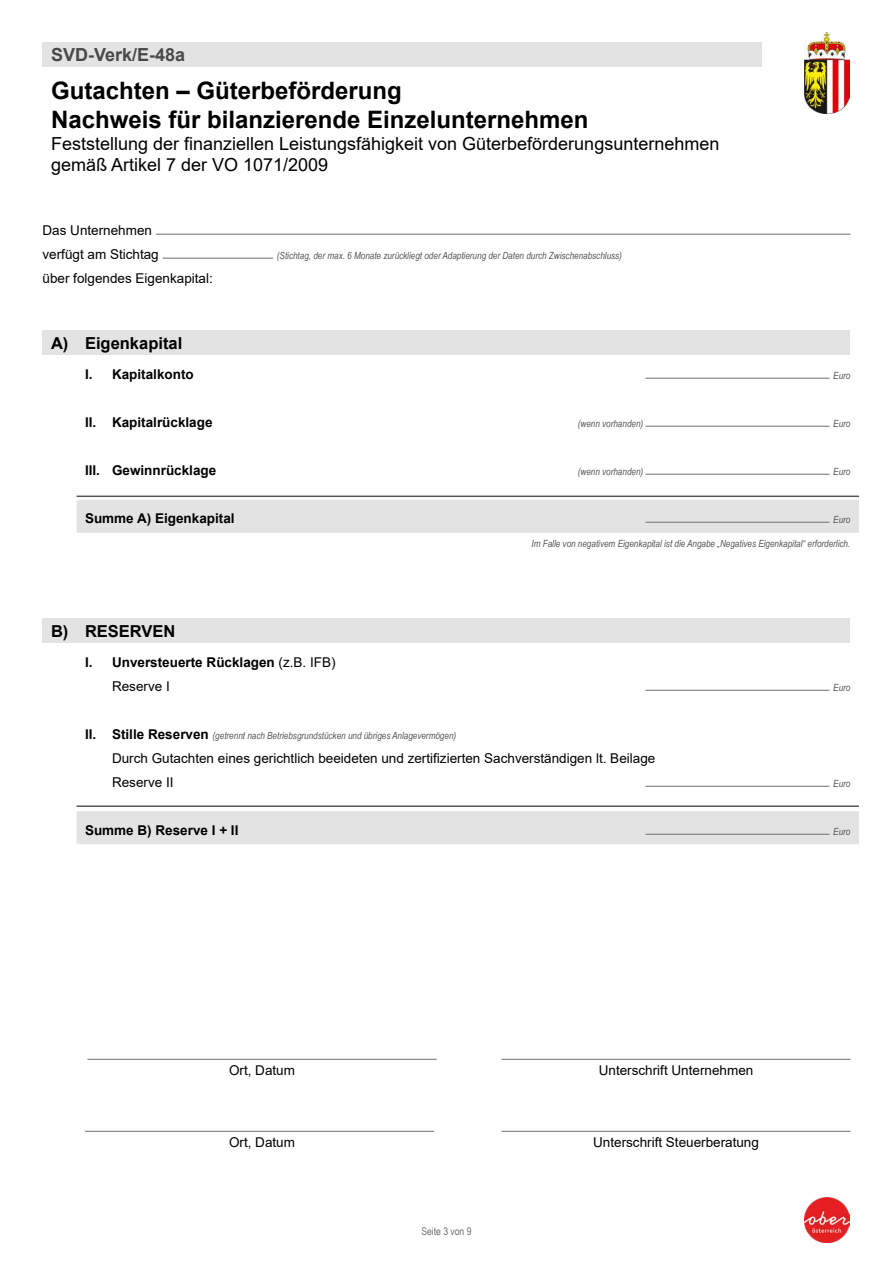
<style>
.page{position:relative;width:893px;height:1263px;background:#fff}
.page>*{position:absolute;margin:0;border:0;box-sizing:border-box;transform-origin:0 0}
.Formularkopf_H1_Formulartitel{font:700 24px/28.8px "Arial";color:#000}
.Formularkopf_H1_Formulartitel-2{font:18px/21.6px "Arial";color:#000}
.Formularkopf_Formularnummer{font:700 18px "Arial";color:#494948}
.Formularabschnitt_H2{font:700 16.5px "Arial";color:#000}
.Formularabschnitt_Text{font:13.5px/24px "Arial";color:#000}
.Formularabschnitt_Summe_grau{font:700 13.5px/24px "Arial";color:#000}
.Formularabschnitt_Datum_Unterschrift{font:13.5px "Arial";color:#000}
.t1{font:10.5px "Arial Narrow";color:#6f6f6e}
.Formularabschnitt_Text-2{font:italic 9.9px "Arial Narrow";color:#565656}
.Formularabschnitt_Summe_grau-2{font:italic 9.9px "Arial Narrow";color:#565656}
.s1{font-weight:400}
.s2{font-family:"Arial";font-weight:700;font-style:normal;font-size:13.5px;color:#000}
</style>
<div class="page">
<div style="left:43px;top:43px;width:719px;height:24px;background:#e3e3e3"></div>
<img style="left:805px;top:1198px;width:45px;height:45px">
<img style="left:805px;top:33px;width:44px;height:81px">
<hr style="left:77px;top:496px;width:782px;height:1px;background:#565656">
<div style="left:77px;top:500px;width:782px;height:33px;background:#e3e3e3"></div>
<hr style="left:645px;top:378px;width:184px;height:1px;background:#6f6f6e">
<hr style="left:645px;top:426px;width:184px;height:1px;background:#6f6f6e">
<hr style="left:645px;top:474px;width:184px;height:1px;background:#6f6f6e">
<hr style="left:645px;top:522px;width:184px;height:1px;background:#6f6f6e">
<hr style="left:77px;top:805px;width:782px;height:2px;background:#565656">
<div style="left:77px;top:811px;width:782px;height:33px;background:#e3e3e3"></div>
<hr style="left:645px;top:690px;width:184px;height:1px;background:#6f6f6e">
<hr style="left:645px;top:786px;width:184px;height:1px;background:#6f6f6e">
<hr style="left:645px;top:834px;width:184px;height:1px;background:#6f6f6e">
<div style="left:43px;top:331px;width:807px;height:24px;background:#e3e3e3"></div>
<div style="left:43px;top:619px;width:807px;height:24px;background:#e3e3e3"></div>
<hr style="left:156px;top:234px;width:694px;height:1px;background:#6f6f6e">
<hr style="left:163px;top:258px;width:110px;height:1px;background:#6f6f6e">
<hr style="left:87px;top:1059px;width:350px;height:1px;background:#6f6f6e">
<hr style="left:501px;top:1059px;width:350px;height:1px;background:#6f6f6e">
<hr style="left:85px;top:1131px;width:349px;height:1px;background:#6f6f6e">
<hr style="left:501px;top:1131px;width:350px;height:1px;background:#6f6f6e">
<p class="Formularkopf_Formularnummer" style="left:51px;top:42px;width:136px">SVD-Verk/E-48a</p>
<h1 class="Formularkopf_H1_Formulartitel" style="left:51px;top:77px;width:539px">Gutachten – Güterbeförderung<br>Nachweis für bilanzierende Einzelunternehmen</h1>
<h1 class="Formularkopf_H1_Formulartitel-2" style="left:51px;top:132px;width:670px">Feststellung der finanziellen Leistungsfähigkeit von Güterbeförderungsunternehmen gemäß Artikel 7 der VO 1071/2009</h1>
<p class="Formularabschnitt_Text" style="left:43px;top:218px;width:118px">Das Unternehmen verfügt am Stichtag</p>
<p class="Formularabschnitt_Text" style="left:43px;top:266px;width:172px">über folgendes Eigenkapital:</p>
<h2 class="Formularabschnitt_H2" style="left:51px;top:331px;width:133px">A) Eigenkapital</h2>
<p class="Formularabschnitt_Text-2" style="left:277px;top:248px;width:347px">(Stichtag, der max. 6 Monate zurückliegt oder Adaptierung der Daten durch Zwischenabschluss)</p>
<p class="Formularabschnitt_Summe_grau" style="left:85px;top:362px;width:110px">I. Kapitalkonto</p>
<p class="Formularabschnitt_Text-2" style="left:833px;top:368px;width:19px">Euro</p>
<p class="Formularabschnitt_Summe_grau" style="left:85px;top:410px;width:129px">II. Kapitalrücklage</p>
<p class="Formularabschnitt_Text-2" style="left:578px;top:416px;width:67px">(wenn vorhanden)</p>
<p class="Formularabschnitt_Text-2" style="left:833px;top:416px;width:19px">Euro</p>
<p class="Formularabschnitt_Summe_grau" style="left:85px;top:458px;width:133px">III. Gewinnrücklage</p>
<p class="Formularabschnitt_Text-2" style="left:578px;top:464px;width:67px">(wenn vorhanden)</p>
<p class="Formularabschnitt_Text-2" style="left:833px;top:464px;width:19px">Euro</p>
<p class="Formularabschnitt_Summe_grau" style="left:85px;top:506px;width:151px">Summe A) Eigenkapital</p>
<p class="Formularabschnitt_Summe_grau-2" style="left:833px;top:512px;width:19px">Euro</p>
<p class="Formularabschnitt_Summe_grau-2" style="left:531px;top:536px;width:320px">Im Falle von negativem Eigenkapital ist die Angabe „Negatives Eigenkapital“ erforderlich.</p>
<h2 class="Formularabschnitt_H2" style="left:51px;top:619px;width:126px">B) RESERVEN</h2>
<p class="Formularabschnitt_Summe_grau" style="left:112px;top:650px;width:225px;text-indent:-27px">I. Unversteuerte Rücklagen <span class="s1">(z.B. IFB)<br>Reserve I</span></p>
<p class="Formularabschnitt_Text-2" style="left:85px;top:728px;width:373px"><span class="s2">II. Stille Reserven</span> (getrennt nach Betriebsgrundstücken und übriges Anlagevermögen)</p>
<p class="Formularabschnitt_Text" style="left:112px;top:746px;width:545px">Durch Gutachten eines gerichtlich beeideten und zertifizierten Sachverständigen lt. Beilage<br>Reserve II</p>
<p class="Formularabschnitt_Text-2" style="left:833px;top:680px;width:19px">Euro</p>
<p class="Formularabschnitt_Text-2" style="left:833px;top:776px;width:19px">Euro</p>
<p class="Formularabschnitt_Summe_grau" style="left:85px;top:818px;width:155px">Summe B) Reserve I + II</p>
<p class="Formularabschnitt_Summe_grau-2" style="left:833px;top:824px;width:19px">Euro</p>
<p class="Formularabschnitt_Datum_Unterschrift" style="left:229px;top:1060px;width:68px">Ort, Datum</p>
<p class="Formularabschnitt_Datum_Unterschrift" style="left:599px;top:1060px;width:156px">Unterschrift Unternehmen</p>
<p class="Formularabschnitt_Datum_Unterschrift" style="left:229px;top:1132px;width:68px">Ort, Datum</p>
<p class="Formularabschnitt_Datum_Unterschrift" style="left:593px;top:1132px;width:167px">Unterschrift Steuerberatung</p>
<p class="t1" style="left:421px;top:1223px;width:52px">Seite 3 von 9</p>
</div>
